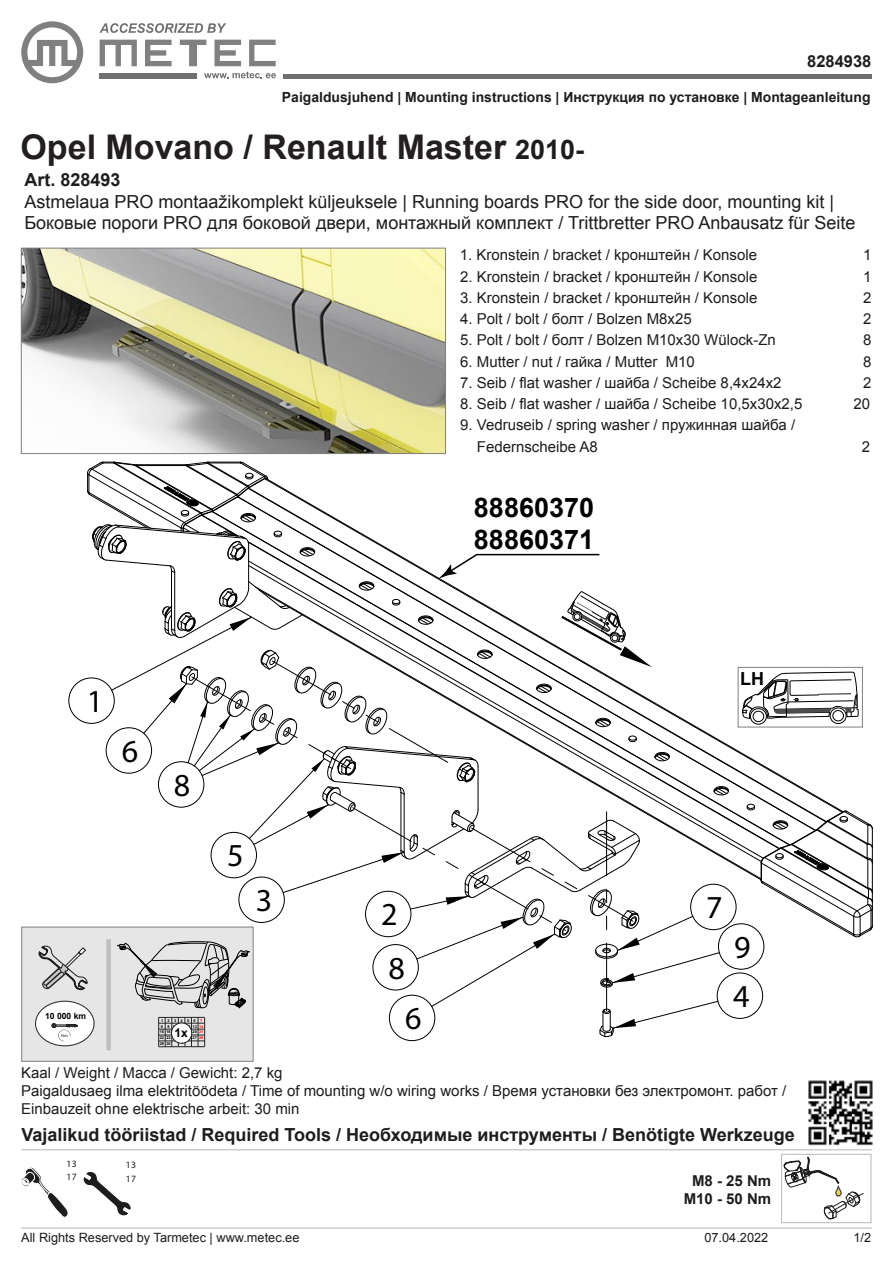
<style>
.page{position:relative;width:893px;height:1263px;background:#fff}
.page>*{position:absolute;margin:0;border:0;box-sizing:border-box;transform-origin:0 0}
.t1{font:700 34.05px "Arial";color:#231f20}
.t2{font:32.1px/49.2px "Myriad Pro";color:#000}
.t3{font:700 27px/32.4px "Arial";color:#000}
.t4{font:18px/21.6px "Arial";color:#1d1d1b}
.t5{font:700 18px "Arial";color:#1d1d1b}
.t6{font:700 18px "Arial";color:#000}
.t7{font:700 16.5px "Arial";color:#1d1d1b}
.t8{font:15px/21.3px "Arial";color:#1d1d1b}
.t9{font:700 15px/18px "Arial";color:#1d1d1b;text-align:center}
.t10{font:700 13.95px "Arial";color:#1d1d1b}
.t11{font:12.75px "Arial";color:#1d1d1b}
.t12{font:700 12px "Arial";color:#000}
.t13{font:9.6px/13.2px "Myriad Pro";letter-spacing:.025em;color:#1d1d1b}
.t14{font:700 8.55px "Arial";color:#000}
.t15{font:4.35px "Myriad Pro";color:#272323;scale:1.04 1}
.t16{font:700 3.9px/5.8px "Arial";color:#000}
.s1{font-size:27px;color:#1d1d1b}
.s2{color:#f00}
.s3{color:#f90000}
</style>
<div class="page">
<svg style="left:21px;top:21px;width:62px;height:62px"></svg>
<svg style="left:145px;top:40px;width:27px;height:26px"></svg>
<svg style="left:100px;top:40px;width:37px;height:26px"></svg>
<svg style="left:99px;top:23px;width:127px;height:10px"></svg>
<svg style="left:180px;top:40px;width:96px;height:38px"></svg>
<div style="left:100px;top:73px;width:97px;height:5px;background:#6f6f6e"></div>
<hr style="left:283px;top:74px;width:589px;height:4px;background:#6f6f6e">
<hr style="left:21px;top:1227px;width:851px;height:2px;background:#ccc">
<hr style="left:21px;top:1149px;width:851px;height:1px;background:#ccc">
<img style="left:23px;top:250px;width:421px;height:202px">
<div style="left:21px;top:248px;width:425px;height:206px;border:1px solid #808080"></div>
<svg style="left:21px;top:1167px;width:47px;height:51px"></svg>
<svg style="left:84px;top:1172px;width:47px;height:43px"></svg>
<svg style="left:783px;top:1157px;width:81px;height:62px"></svg>
<div style="left:781px;top:1154px;width:90px;height:69px;border:1px solid #b8b8b8"></div>
<img style="left:808px;top:1080px;width:65px;height:66px">
<div style="left:718px;top:923px;width:46px;height:46px;border:1px solid #000;border-radius:50%"></div>
<div style="left:717px;top:973px;width:46px;height:46px;border:1px solid #000;border-radius:50%"></div>
<svg style="left:729px;top:666px;width:33px;height:207px"></svg>
<div style="left:747px;top:804px;width:8px;height:5px;border:1px solid #000;border-radius:50%"></div>
<svg style="left:747px;top:806px;width:126px;height:131px"></svg>
<div style="left:739px;top:668px;width:123px;height:58px;background:#fff"></div>
<svg style="left:742px;top:666px;width:117px;height:88px"></svg>
<div style="left:830px;top:708px;width:16px;height:16px;border:1px solid #000;border-radius:50%"></div>
<div style="left:833px;top:710px;width:11px;height:11px;border:1px solid #000;border-radius:50%"></div>
<div style="left:750px;top:708px;width:17px;height:16px;border:1px solid #000;border-radius:50%"></div>
<div style="left:753px;top:711px;width:11px;height:11px;border:1px solid #000;border-radius:50%"></div>
<div style="left:738px;top:667px;width:125px;height:60px;border:1px solid #808080"></div>
<div style="left:22px;top:927px;width:231px;height:134px;background:#e6e6e6"></div>
<hr style="left:165px;top:1017px;width:1px;height:30px;background:#272323">
<hr style="left:172px;top:1017px;width:1px;height:30px;background:#272323">
<hr style="left:178px;top:1017px;width:1px;height:30px;background:#272323">
<hr style="left:185px;top:1017px;width:1px;height:30px;background:#272323">
<hr style="left:191px;top:1017px;width:1px;height:30px;background:#272323">
<hr style="left:198px;top:1017px;width:1px;height:30px;background:#272323">
<hr style="left:159px;top:1046px;width:46px;height:1px;background:#272323">
<hr style="left:158px;top:1017px;width:1px;height:30px;background:#272323">
<hr style="left:204px;top:1017px;width:1px;height:30px;background:#272323">
<div style="left:106px;top:939px;width:5px;height:111px;background:#bfbfbf"></div>
<div style="left:35px;top:1001px;width:59px;height:45px;border:1px solid #272323;border-radius:50%"></div>
<svg style="left:39px;top:462px;width:690px;height:582px"></svg>
<p class="t7" style="left:807px;top:51px;width:66px">8284938</p>
<p class="t10" style="left:282px;top:88px;width:590px">Paigaldusjuhend | Mounting instructions | Инструкция по установке | Montageanleitung</p>
<h1 class="t1" style="left:20px;top:124px;width:565px">Opel Movano / Renault Master <span class="s1">2010-</span></h1>
<p class="t5" style="left:24px;top:168px;width:98px">Art. 828493</p>
<p class="t4" style="left:24px;top:191px;width:833px">Astmelaua PRO montaažikomplekt küljeuksele | Running boards PRO for the side door, mounting kit |<br>Боковые пороги PRO для боковoй двери, монтажный комплект / Trittbretter PRO Anbausatz für Seite</p>
<p class="t8" style="left:460px;top:245px;width:299px">1. Kronstein / bracket / kронштейн / Konsole</p>
<p class="t8" style="left:460px;top:266px;width:299px">2. Kronstein / bracket / kронштейн / Konsole</p>
<p class="t8" style="left:460px;top:287px;width:299px">3. Kronstein / bracket / kронштейн / Konsole</p>
<p class="t8" style="left:460px;top:308px;width:233px">4. Polt / bolt / болт / Bolzen M8x25</p>
<p class="t8" style="left:460px;top:330px;width:317px">5. Polt / bolt / болт / Bolzen M10x30 Wülock-Zn</p>
<p class="t8" style="left:460px;top:351px;width:236px">6. Mutter / nut / гайка / Mutter M10</p>
<p class="t8" style="left:460px;top:372px;width:323px">7. Seib / flat washer / шайба / Scheibe 8,4x24x2</p>
<p class="t8" style="left:460px;top:393px;width:344px">8. Seib / flat washer / шайба / Scheibe 10,5x30x2,5</p>
<p class="t8" style="left:477px;top:415px;width:320px;text-indent:-17px">9. Vedruseib / spring washer / пружиннaя шайба /<br>Federnscheibe A8</p>
<h2 class="t2" style="left:87px;top:676px;width:18px">1</h2>
<h2 class="t2" style="left:122px;top:726px;width:18px">6</h2>
<h2 class="t2" style="left:174px;top:760px;width:18px">8</h2>
<h2 class="t2" style="left:227px;top:830px;width:18px">5</h2>
<h2 class="t2" style="left:256px;top:875px;width:18px">3</h2>
<p class="t14" style="left:45px;top:1010px;width:43px">10 000 km</p>
<p class="t16" style="left:160px;top:1017px;width:45px;text-indent:1px">123456<span class="s2">7<br></span>8 9 10111213<span class="s2">14<br></span>15 16 17 18 19 20 <span class="s2">21<br></span>22 23 24 25 26 27 <span class="s3">28<br></span>29 30</p>
<p class="t15" style="left:61px;top:1033px;width:8px">Nm</p>
<p class="t12" style="left:174px;top:1024px;width:15px">1x</p>
<h3 class="t3" style="left:474px;top:492px;width:122px">88860370<br>88860371</h3>
<h2 class="t2" style="left:381px;top:889px;width:18px">2</h2>
<h2 class="t2" style="left:388px;top:943px;width:18px">8</h2>
<h2 class="t2" style="left:405px;top:993px;width:18px">6</h2>
<p class="t6" style="left:740px;top:667px;width:25px">LH</p>
<h2 class="t2" style="left:706px;top:882px;width:18px">7</h2>
<h2 class="t2" style="left:733px;top:922px;width:19px">9<br>4</h2>
<p class="t8" style="left:21px;top:1063px;width:767px;line-height:18px">Kaal / Weight / Macca / Gewicht: 2,7 kg<br>Paigaldusaeg ilma elektritöödeta / Time of mounting w/o wiring works / Время установки без электромонт. работ /<br>Einbauzeit ohne elektrische arbeit: 30 min</p>
<p class="t5" style="left:21px;top:1123px;width:775px">Vajalikud tööriistad / Required Tools / Необходимые инструменты / Benötigte Werkzeuge</p>
<p class="t13" style="left:67px;top:1157px;width:12px">13<br>17</p>
<p class="t13" style="left:126px;top:1158px;width:12px">13<br>17</p>
<p class="t9" style="left:684px;top:1172px;width:89px">M8 - 25 Nm<br>M10 - 50 Nm</p>
<p class="t8" style="left:853px;top:245px;width:20px;text-align:right">1<br>1<br>2<br>2<br>8<br>8<br>2<br>20</p>
<p class="t8" style="left:862px;top:436px;width:10px">2</p>
<p class="t11" style="left:21px;top:1229px;width:280px">All Rights Reserved by Tarmetec | www.metec.ee</p>
<p class="t11" style="left:704px;top:1229px;width:65px">07.04.2022</p>
<p class="t11" style="left:853px;top:1229px;width:19px">1/2</p>
</div>
